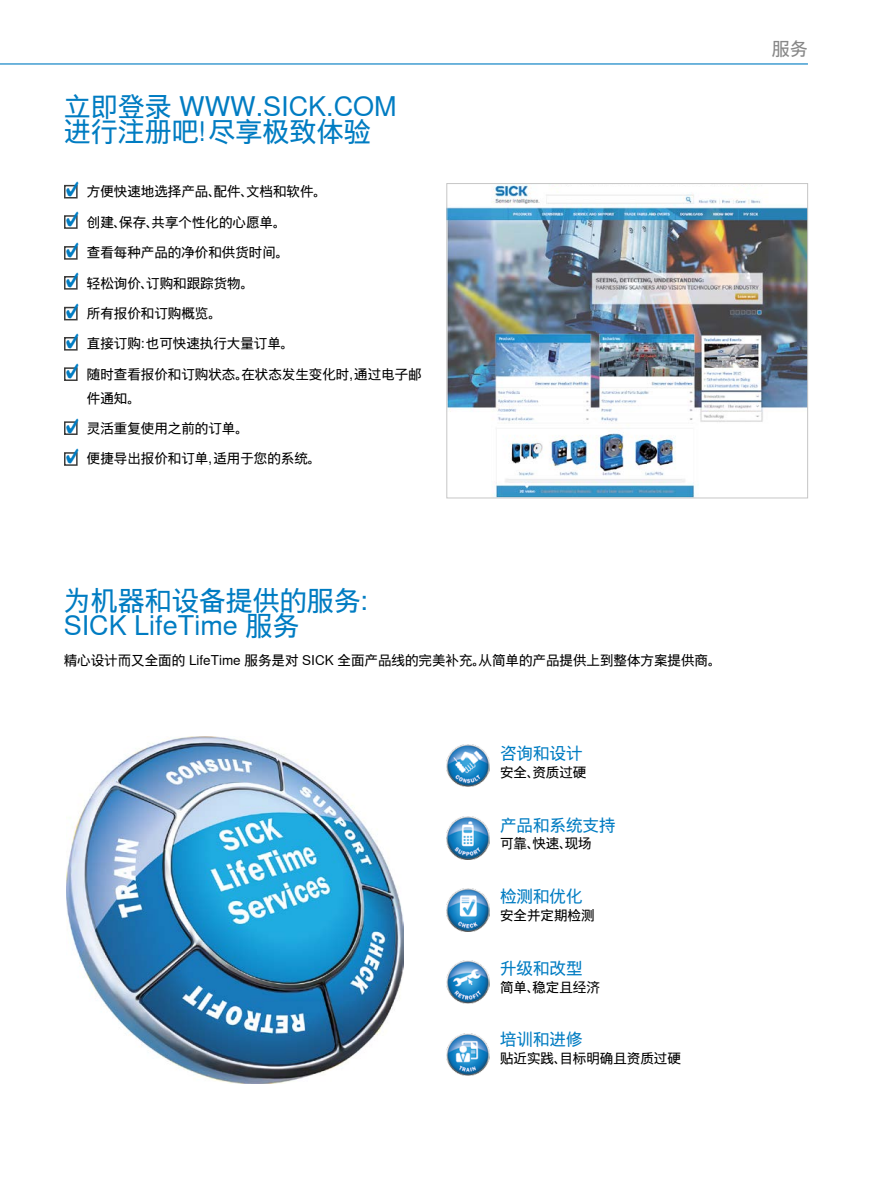
<style>
.page{position:relative;width:893px;height:1188px;background:#fff}
.page>*{position:absolute;margin:0;border:0;box-sizing:border-box;transform-origin:0 0}
.t1{font:27px/25.5px "Nimbus Sans Global";color:#007cc2}
.t2{font:18px "Nimbus Sans Global";color:#878787}
.t3{font:16.5px "Nimbus Sans Global";color:#007cc2}
.t4{font:13.5px/24px "Nimbus Sans Global";color:#000}
</style>
<div class="page">
<img style="left:446px;top:1033px;width:43px;height:43px">
<img style="left:446px;top:961px;width:43px;height:43px">
<img style="left:446px;top:744px;width:43px;height:43px">
<img style="left:446px;top:889px;width:43px;height:42px">
<img style="left:446px;top:816px;width:43px;height:43px">
<img style="left:67px;top:736px;width:336px;height:348px">
<img style="left:448px;top:185px;width:358px;height:311px">
<div style="left:446px;top:183px;width:362px;height:315px;border:1px solid #c6c6c6"></div>
<div style="left:64px;top:185px;width:14px;height:14px;border:2px solid #3c3c3b"></div>
<div style="left:64px;top:215px;width:14px;height:14px;border:2px solid #3c3c3b"></div>
<div style="left:64px;top:246px;width:14px;height:14px;border:2px solid #3c3c3b"></div>
<div style="left:64px;top:276px;width:14px;height:14px;border:2px solid #3c3c3b"></div>
<div style="left:64px;top:307px;width:14px;height:13px;border:2px solid #3c3c3b"></div>
<div style="left:64px;top:337px;width:14px;height:14px;border:2px solid #3c3c3b"></div>
<div style="left:64px;top:367px;width:14px;height:14px;border:2px solid #3c3c3b"></div>
<div style="left:64px;top:421px;width:14px;height:14px;border:2px solid #3c3c3b"></div>
<div style="left:64px;top:452px;width:14px;height:14px;border:2px solid #3c3c3b"></div>
<hr style="left:0;top:63px;width:808px;height:2px;background:#007cc2">
<svg style="left:65px;top:184px;width:13px;height:13px"></svg>
<svg style="left:65px;top:215px;width:13px;height:12px"></svg>
<svg style="left:65px;top:246px;width:13px;height:12px"></svg>
<svg style="left:65px;top:276px;width:13px;height:12px"></svg>
<svg style="left:65px;top:306px;width:13px;height:13px"></svg>
<svg style="left:65px;top:337px;width:13px;height:12px"></svg>
<svg style="left:65px;top:367px;width:13px;height:12px"></svg>
<svg style="left:65px;top:421px;width:13px;height:13px"></svg>
<svg style="left:65px;top:452px;width:13px;height:12px"></svg>
<h1 class="t1" style="left:64px;top:94px;width:334px">立即登录 WWW.SICK.COM进行注册吧！尽享极致体验</h1>
<p class="t4" style="left:87px;top:180px;width:241px">方便快速地选择产品、配件、文档和软件。</p>
<p class="t4" style="left:87px;top:210px;width:201px">创建、保存、共享个性化的心愿单。</p>
<p class="t4" style="left:87px;top:241px;width:204px">查看每种产品的净价和供货时间。</p>
<p class="t4" style="left:87px;top:271px;width:168px">轻松询价、订购和跟踪货物。</p>
<p class="t4" style="left:87px;top:301px;width:136px">所有报价和订购概览。</p>
<p class="t4" style="left:87px;top:332px;width:209px">直接订购：也可快速执行大量订单。</p>
<p class="t4" style="left:87px;top:362px;width:336px">随时查看报价和订购状态。在状态发生变化时，通过电子邮件通知。</p>
<p class="t4" style="left:87px;top:416px;width:163px">灵活重复使用之前的订单。</p>
<p class="t4" style="left:87px;top:447px;width:236px">便捷导出报价和订单，适用于您的系统。</p>
<h1 class="t1" style="left:64px;top:588px;width:324px">为机器和设备提供的服务：<br>SICK LifeTime 服务</h1>
<p class="t4" style="left:64px;top:648px;width:659px">精心设计而又全面的 LifeTime 服务是对 SICK 全面产品线的完美补充。从简单的产品提供上到整体方案提供商。</p>
<p class="t3" style="left:500px;top:743px;width:84px">咨询和设计</p>
<p class="t4" style="left:500px;top:760px;width:88px">安全、资质过硬</p>
<p class="t3" style="left:500px;top:815px;width:117px">产品和系统支持</p>
<p class="t4" style="left:500px;top:832px;width:93px">可靠、快速、现场</p>
<p class="t3" style="left:500px;top:886px;width:84px">检测和优化</p>
<p class="t4" style="left:500px;top:903px;width:96px">安全并定期检测</p>
<p class="t3" style="left:500px;top:958px;width:84px">升级和改型</p>
<p class="t4" style="left:500px;top:975px;width:101px">简单、稳定且经济</p>
<p class="t3" style="left:500px;top:1030px;width:84px">培训和进修</p>
<p class="t4" style="left:500px;top:1047px;width:182px">贴近实践、目标明确且资质过硬</p>
<h2 class="t2" style="left:772px;top:38px;width:37px">服务</h2>
</div>
